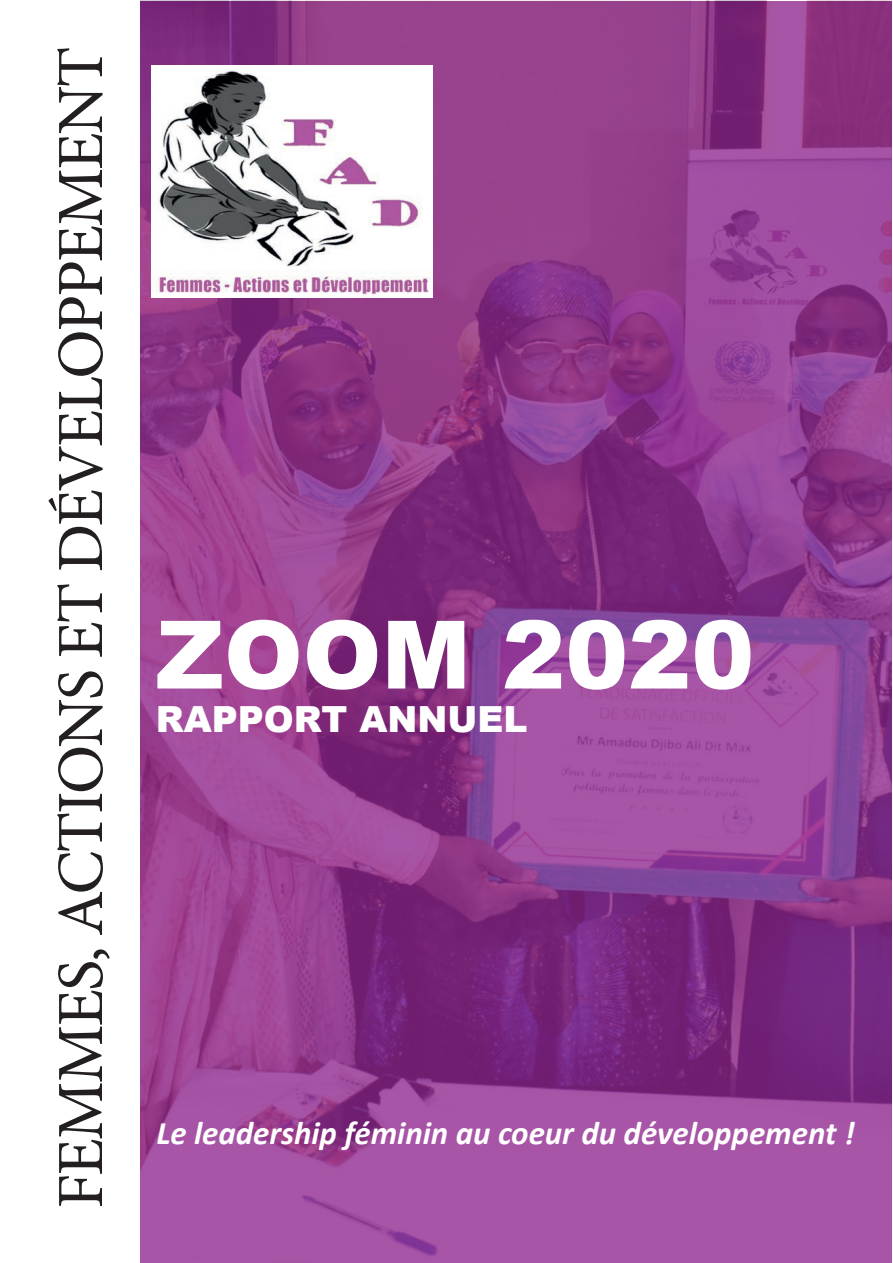
<style>
.page{position:relative;width:893px;height:1263px;background:#fff}
.page>*{position:absolute;margin:0;border:0;box-sizing:border-box;transform-origin:0 0}
.t1{font:900 94.5px "Arial";color:#fff}
.t2{font:66px "Minion Pro";letter-spacing:-.03em;color:#231f20}
.t3{font:900 36px "Arial";color:#fff}
.t4{font:italic 700 33px "Calibri";color:#fff}
</style>
<div class="page">
<img style="left:141px;top:1px;width:751px;height:1261px">
<img style="left:151px;top:65px;width:281px;height:233px">
<h2 class="t2" style="left:37px;top:1209px;width:1163px;rotate:-90deg">FEMMES, ACTIONS ET DÉVELOPPEMENT</h2>
<h1 class="t1" style="left:156px;top:586px;width:600px">ZOOM 2020</h1>
<p class="t3" style="left:156px;top:693px;width:373px">RAPPORT ANNUEL</p>
<p class="t4" style="left:156px;top:1110px;width:700px">Le leadership féminin au coeur du développement !</p>
</div>
